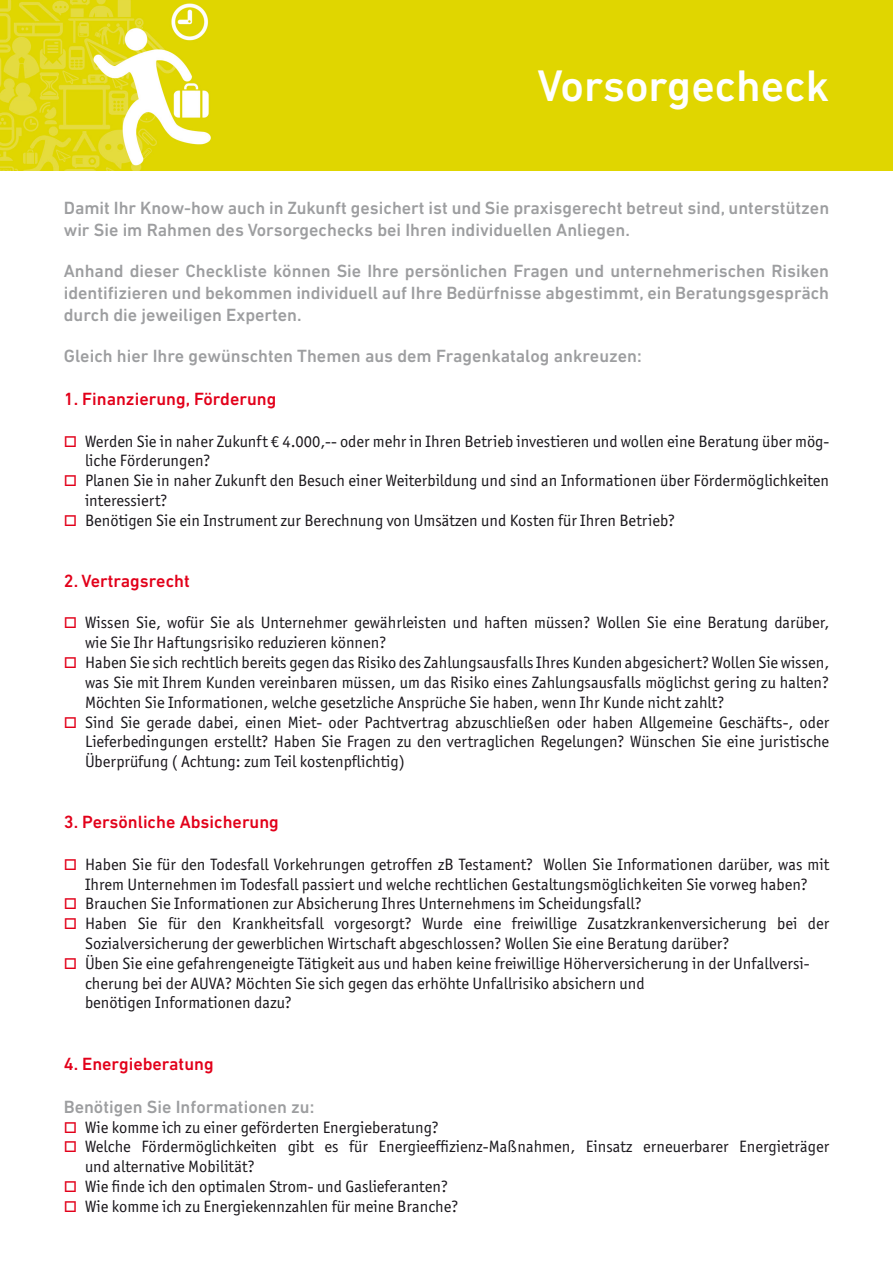
<style>
.page{position:relative;width:893px;height:1263px;background:#fff}
.page>*{position:absolute;margin:0;border:0;box-sizing:border-box;transform-origin:0 0}
.t1{font:500 45px "DIN Next LT Pro";color:#fff}
.t2{font:500 18px/21.6px "DIN Next LT Pro";color:#9d9ea0}
.t3{font:500 18px "DIN Next LT Pro";color:#e2001a}
.t4{font:16.5px/19.8px "Officina San ITC";color:#1a171c}
</style>
<div class="page">
<img style="left:0;top:0;width:893px;height:170px">
<h1 class="t1" style="left:538px;top:59px;width:293px">Vorsorgecheck</h1>
<p class="t2" style="left:64px;top:197px;width:767px">Damit Ihr Know-how auch in Zukunft gesichert ist und Sie praxisgerecht betreut sind, unterstützen wir Sie im Rahmen des Vorsorgechecks bei Ihren individuellen Anliegen.</p>
<p class="t2" style="left:64px;top:260px;width:767px;text-align:justify">Anhand dieser Checkliste können Sie Ihre persönlichen Fragen und unternehmerischen Risiken identifizieren und bekommen individuell auf Ihre Bedürfnisse abgestimmt, ein Beratungsgespräch durch die jeweiligen Experten.</p>
<p class="t2" style="left:64px;top:345px;width:579px">Gleich hier Ihre gewünschten Themen aus dem Fragenkatalog ankreuzen:</p>
<p class="t3" style="left:64px;top:389px;width:214px">1. Finanzierung, Förderung</p>
<p class="t4" style="left:85px;top:431px;width:746px">Werden Sie in naher Zukunft € 4.000,-- oder mehr in Ihren Betrieb investieren und wollen eine Beratung über mög&shy;liche Förderungen?<br>Planen Sie in naher Zukunft den Besuch einer Weiterbildung und sind an Informationen über Fördermöglichkeiten interessiert?<br>Benötigen Sie ein Instrument zur Berechnung von Umsätzen und Kosten für Ihren Betrieb?</p>
<p class="t3" style="left:64px;top:570px;width:128px">2. Vertragsrecht</p>
<p class="t4" style="left:85px;top:613px;width:746px">Wissen Sie, wofür Sie als Unternehmer gewährleisten und haften müssen? Wollen Sie eine Beratung darüber, wie Sie Ihr Haftungsrisiko reduzieren können?<br>Haben Sie sich rechtlich bereits gegen das Risiko des Zahlungsausfalls Ihres Kunden abgesichert? Wollen Sie wissen, was Sie mit Ihrem Kunden vereinbaren müssen, um das Risiko eines Zahlungsausfalls möglichst gering zu halten?<br>Möchten Sie Informationen, welche gesetzliche Ansprüche Sie haben, wenn Ihr Kunde nicht zahlt?<br>Sind Sie gerade dabei, einen Miet- oder Pachtvertrag abzuschließen oder haben Allgemeine Geschäfts-, oder Lieferbedingungen erstellt? Haben Sie Fragen zu den vertraglichen Regelungen? Wünschen Sie eine juristische Überprüfung ( Achtung: zum Teil kostenpflichtig)</p>
<p class="t3" style="left:64px;top:812px;width:217px">3. Persönliche Absicherung</p>
<p class="t4" style="left:85px;top:854px;width:746px">Haben Sie für den Todesfall Vorkehrungen getroffen zB Testament? Wollen Sie Informationen darüber, was mit Ihrem Unternehmen im Todesfall passiert und welche rechtlichen Gestaltungsmöglichkeiten Sie vorweg haben?<br>Brauchen Sie Informationen zur Absicherung Ihres Unternehmens im Scheidungsfall?<br>Haben Sie für den Krankheitsfall vorgesorgt? Wurde eine freiwillige Zusatzkrankenversicherung bei der Sozialversicherung der gewerblichen Wirtschaft abgeschlossen? Wollen Sie eine Beratung darüber?<br>Üben Sie eine gefahrengeneigte Tätigkeit aus und haben keine freiwillige Höherversicherung in der Unfallversi&shy;cherung bei der AUVA? Möchten Sie sich gegen das erhöhte Unfallrisiko absichern und<br>benötigen Informationen dazu?</p>
<p class="t3" style="left:64px;top:1053px;width:151px">4. Energieberatung</p>
<p class="t2" style="left:64px;top:1096px;width:252px">Benötigen Sie Informationen zu:</p>
<p class="t4" style="left:85px;top:1117px;width:746px">Wie komme ich zu einer geförderten Energieberatung?<br>Welche Fördermöglichkeiten gibt es für Energieeffizienz-Maßnahmen, Einsatz erneuerbarer Energieträger und alternative Mobilität?<br>Wie finde ich den optimalen Strom- und Gaslieferanten?<br>Wie komme ich zu Energiekennzahlen für meine Branche?</p>
</div>
